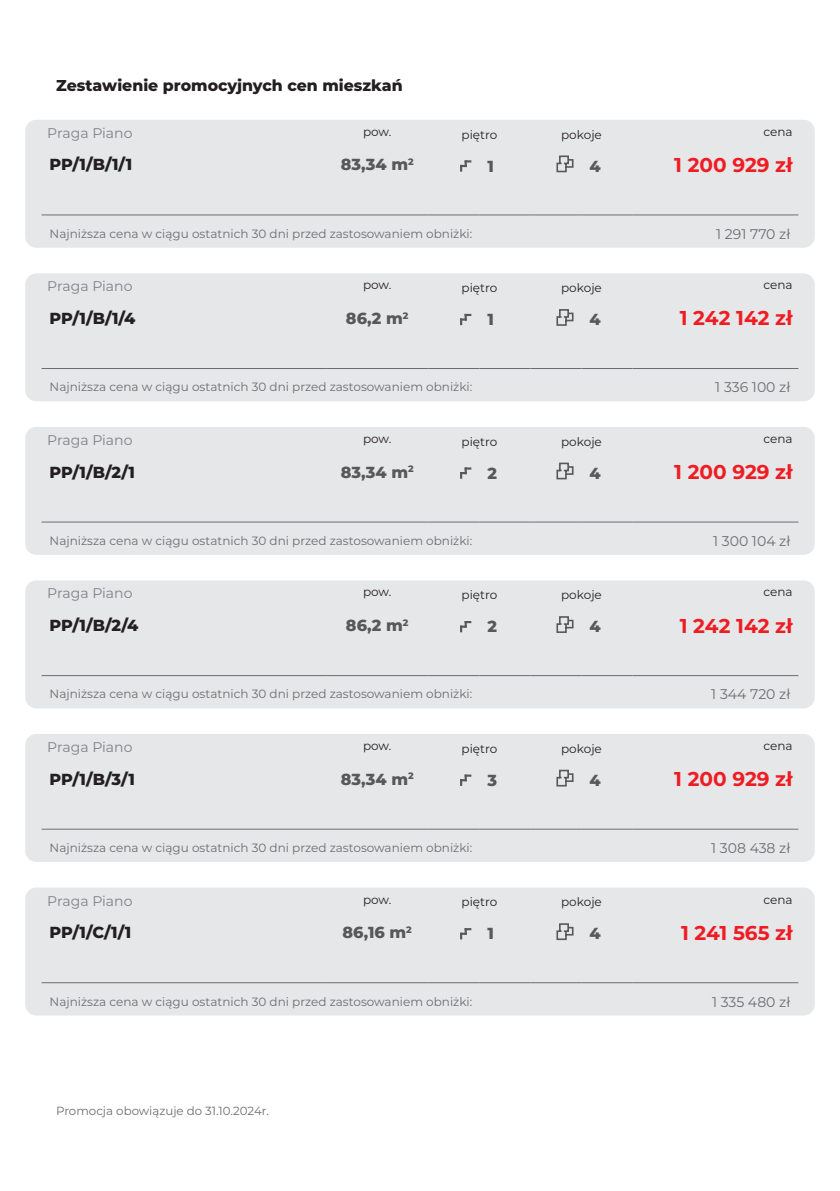
<style>
.page{position:relative;width:840px;height:1191px;background:#fff}
.page>*{position:absolute;margin:0;border:0;box-sizing:border-box;transform-origin:0 0}
.t1{font:700 20px "Montserrat";color:#ee1d23}
.t2{font:800 16px "Montserrat";letter-spacing:-.01em;color:#231f20}
.t3{font:800 16px "Montserrat";color:#57585a}
.t4{font:800 15.8px "Montserrat";color:#231f20}
.t5{font:14px "Montserrat";color:#808285}
.t6{font:14px "Montserrat";color:#6c6d70}
.t7{font:12px "Montserrat";color:#6c6d70}
.t8{font:12px "Montserrat";color:#231f20}
.t9{font:11.8px "Montserrat";color:#6c6d70}
</style>
<div class="page">
<div style="left:26px;top:121px;width:787px;height:126px;background:#e6e7e9"></div>
<hr style="left:42px;top:215px;width:284px;height:1px;background:#6c6d70">
<hr style="left:326px;top:215px;width:102px;height:1px;background:#6c6d70">
<hr style="left:428px;top:215px;width:51px;height:1px;background:#6c6d70">
<hr style="left:479px;top:215px;width:51px;height:1px;background:#6c6d70">
<hr style="left:530px;top:215px;width:51px;height:1px;background:#6c6d70">
<hr style="left:581px;top:215px;width:51px;height:1px;background:#6c6d70">
<hr style="left:632px;top:215px;width:165px;height:1px;background:#6c6d70">
<svg style="left:460px;top:160px;width:11px;height:12px"></svg>
<svg style="left:555px;top:155px;width:19px;height:18px"></svg>
<div style="left:13px;top:108px;width:813px;height:152px;border:12px solid #fff;border-radius:17px"></div>
<div style="left:26px;top:274px;width:787px;height:126px;background:#e6e7e9"></div>
<hr style="left:42px;top:368px;width:284px;height:1px;background:#6c6d70">
<hr style="left:326px;top:368px;width:102px;height:1px;background:#6c6d70">
<hr style="left:428px;top:368px;width:51px;height:1px;background:#6c6d70">
<hr style="left:479px;top:368px;width:51px;height:1px;background:#6c6d70">
<hr style="left:530px;top:368px;width:51px;height:1px;background:#6c6d70">
<hr style="left:581px;top:368px;width:51px;height:1px;background:#6c6d70">
<hr style="left:632px;top:368px;width:165px;height:1px;background:#6c6d70">
<svg style="left:460px;top:314px;width:11px;height:11px"></svg>
<svg style="left:555px;top:308px;width:19px;height:19px"></svg>
<div style="left:13px;top:261px;width:813px;height:152px;border:12px solid #fff;border-radius:17px"></div>
<div style="left:26px;top:428px;width:787px;height:126px;background:#e6e7e9"></div>
<hr style="left:42px;top:522px;width:284px;height:1px;background:#6c6d70">
<hr style="left:326px;top:522px;width:102px;height:1px;background:#6c6d70">
<hr style="left:428px;top:522px;width:51px;height:1px;background:#6c6d70">
<hr style="left:479px;top:522px;width:51px;height:1px;background:#6c6d70">
<hr style="left:530px;top:522px;width:51px;height:1px;background:#6c6d70">
<hr style="left:581px;top:522px;width:51px;height:1px;background:#6c6d70">
<hr style="left:632px;top:522px;width:165px;height:1px;background:#6c6d70">
<svg style="left:460px;top:467px;width:11px;height:12px"></svg>
<svg style="left:555px;top:462px;width:19px;height:18px"></svg>
<div style="left:13px;top:415px;width:813px;height:152px;border:12px solid #fff;border-radius:17px"></div>
<div style="left:26px;top:581px;width:787px;height:126px;background:#e6e7e9"></div>
<hr style="left:42px;top:675px;width:284px;height:1px;background:#6c6d70">
<hr style="left:326px;top:675px;width:102px;height:1px;background:#6c6d70">
<hr style="left:428px;top:675px;width:51px;height:1px;background:#6c6d70">
<hr style="left:479px;top:675px;width:51px;height:1px;background:#6c6d70">
<hr style="left:530px;top:675px;width:51px;height:1px;background:#6c6d70">
<hr style="left:581px;top:675px;width:51px;height:1px;background:#6c6d70">
<hr style="left:632px;top:675px;width:165px;height:1px;background:#6c6d70">
<svg style="left:460px;top:621px;width:11px;height:11px"></svg>
<svg style="left:555px;top:615px;width:19px;height:19px"></svg>
<div style="left:13px;top:568px;width:813px;height:152px;border:12px solid #fff;border-radius:17px"></div>
<div style="left:26px;top:735px;width:787px;height:126px;background:#e6e7e9"></div>
<hr style="left:42px;top:829px;width:284px;height:1px;background:#6c6d70">
<hr style="left:326px;top:829px;width:102px;height:1px;background:#6c6d70">
<hr style="left:428px;top:829px;width:51px;height:1px;background:#6c6d70">
<hr style="left:479px;top:829px;width:51px;height:1px;background:#6c6d70">
<hr style="left:530px;top:829px;width:51px;height:1px;background:#6c6d70">
<hr style="left:581px;top:829px;width:51px;height:1px;background:#6c6d70">
<hr style="left:632px;top:829px;width:165px;height:1px;background:#6c6d70">
<svg style="left:460px;top:774px;width:11px;height:12px"></svg>
<svg style="left:555px;top:769px;width:19px;height:18px"></svg>
<div style="left:13px;top:722px;width:813px;height:152px;border:12px solid #fff;border-radius:17px"></div>
<div style="left:26px;top:888px;width:787px;height:126px;background:#e6e7e9"></div>
<hr style="left:42px;top:982px;width:284px;height:1px;background:#6c6d70">
<hr style="left:326px;top:982px;width:102px;height:1px;background:#6c6d70">
<hr style="left:428px;top:982px;width:51px;height:1px;background:#6c6d70">
<hr style="left:479px;top:982px;width:51px;height:1px;background:#6c6d70">
<hr style="left:530px;top:982px;width:51px;height:1px;background:#6c6d70">
<hr style="left:581px;top:982px;width:51px;height:1px;background:#6c6d70">
<hr style="left:632px;top:982px;width:165px;height:1px;background:#6c6d70">
<svg style="left:460px;top:928px;width:11px;height:11px"></svg>
<svg style="left:555px;top:922px;width:19px;height:19px"></svg>
<div style="left:13px;top:875px;width:813px;height:152px;border:12px solid #fff;border-radius:17px"></div>
<p class="t4" style="left:56px;top:74px;width:348px">Zestawienie promocyjnych cen mieszkań</p>
<p class="t5" style="left:47px;top:123px;width:87px">Praga Piano</p>
<p class="t8" style="left:363px;top:123px;width:30px">pow.</p>
<p class="t8" style="left:461px;top:126px;width:37px">piętro</p>
<p class="t8" style="left:561px;top:126px;width:42px">pokoje</p>
<p class="t8" style="left:763px;top:123px;width:31px">cena</p>
<p class="t2" style="left:50px;top:153px;width:84px">PP/1/B/1/1</p>
<p class="t3" style="left:340px;top:153px;width:74px">83,34 m<sup>2</sup></p>
<p class="t3" style="left:487px;top:154px;width:8px">1</p>
<p class="t3" style="left:589px;top:154px;width:13px">4</p>
<p class="t1" style="left:673px;top:150px;width:120px">1 200 929 zł</p>
<p class="t7" style="left:50px;top:225px;width:424px">Najniższa cena w ciągu ostatnich 30 dni przed zastosowaniem obniżki:</p>
<p class="t6" style="left:715px;top:224px;width:76px">1 291 770 zł</p>
<p class="t5" style="left:47px;top:277px;width:87px">Praga Piano</p>
<p class="t8" style="left:363px;top:277px;width:30px">pow.</p>
<p class="t8" style="left:461px;top:279px;width:37px">piętro</p>
<p class="t8" style="left:561px;top:279px;width:42px">pokoje</p>
<p class="t8" style="left:763px;top:277px;width:31px">cena</p>
<p class="t2" style="left:50px;top:306px;width:87px">PP/1/B/1/4</p>
<p class="t3" style="left:346px;top:306px;width:64px">86,2 m<sup>2</sup></p>
<p class="t3" style="left:487px;top:308px;width:8px">1</p>
<p class="t3" style="left:589px;top:308px;width:13px">4</p>
<p class="t1" style="left:679px;top:304px;width:114px">1 242 142 zł</p>
<p class="t7" style="left:50px;top:379px;width:424px">Najniższa cena w ciągu ostatnich 30 dni przed zastosowaniem obniżki:</p>
<p class="t6" style="left:715px;top:378px;width:76px">1 336 100 zł</p>
<p class="t5" style="left:47px;top:430px;width:87px">Praga Piano</p>
<p class="t8" style="left:363px;top:430px;width:30px">pow.</p>
<p class="t8" style="left:461px;top:433px;width:37px">piętro</p>
<p class="t8" style="left:561px;top:433px;width:42px">pokoje</p>
<p class="t8" style="left:763px;top:430px;width:31px">cena</p>
<p class="t2" style="left:50px;top:460px;width:87px">PP/1/B/2/1</p>
<p class="t3" style="left:340px;top:460px;width:74px">83,34 m<sup>2</sup></p>
<p class="t3" style="left:487px;top:461px;width:11px">2</p>
<p class="t3" style="left:589px;top:461px;width:13px">4</p>
<p class="t1" style="left:673px;top:457px;width:120px">1 200 929 zł</p>
<p class="t7" style="left:50px;top:532px;width:424px">Najniższa cena w ciągu ostatnich 30 dni przed zastosowaniem obniżki:</p>
<p class="t6" style="left:712px;top:531px;width:79px">1 300 104 zł</p>
<p class="t5" style="left:47px;top:584px;width:87px">Praga Piano</p>
<p class="t8" style="left:363px;top:584px;width:30px">pow.</p>
<p class="t8" style="left:461px;top:586px;width:37px">piętro</p>
<p class="t8" style="left:561px;top:586px;width:42px">pokoje</p>
<p class="t8" style="left:763px;top:584px;width:31px">cena</p>
<p class="t2" style="left:50px;top:613px;width:90px">PP/1/B/2/4</p>
<p class="t3" style="left:346px;top:613px;width:64px">86,2 m<sup>2</sup></p>
<p class="t3" style="left:487px;top:615px;width:11px">2</p>
<p class="t3" style="left:589px;top:615px;width:13px">4</p>
<p class="t1" style="left:679px;top:611px;width:114px">1 242 142 zł</p>
<p class="t7" style="left:50px;top:686px;width:424px">Najniższa cena w ciągu ostatnich 30 dni przed zastosowaniem obniżki:</p>
<p class="t6" style="left:711px;top:685px;width:80px">1 344 720 zł</p>
<p class="t5" style="left:47px;top:737px;width:87px">Praga Piano</p>
<p class="t8" style="left:363px;top:737px;width:30px">pow.</p>
<p class="t8" style="left:461px;top:740px;width:37px">piętro</p>
<p class="t8" style="left:561px;top:740px;width:42px">pokoje</p>
<p class="t8" style="left:763px;top:737px;width:31px">cena</p>
<p class="t2" style="left:50px;top:767px;width:87px">PP/1/B/3/1</p>
<p class="t3" style="left:340px;top:767px;width:74px">83,34 m<sup>2</sup></p>
<p class="t3" style="left:487px;top:768px;width:11px">3</p>
<p class="t3" style="left:589px;top:768px;width:13px">4</p>
<p class="t1" style="left:673px;top:764px;width:120px">1 200 929 zł</p>
<p class="t7" style="left:50px;top:839px;width:424px">Najniższa cena w ciągu ostatnich 30 dni przed zastosowaniem obniżki:</p>
<p class="t6" style="left:710px;top:838px;width:81px">1 308 438 zł</p>
<p class="t5" style="left:47px;top:891px;width:87px">Praga Piano</p>
<p class="t8" style="left:363px;top:891px;width:30px">pow.</p>
<p class="t8" style="left:461px;top:893px;width:37px">piętro</p>
<p class="t8" style="left:561px;top:893px;width:42px">pokoje</p>
<p class="t8" style="left:763px;top:891px;width:31px">cena</p>
<p class="t2" style="left:50px;top:920px;width:83px">PP/1/C/1/1</p>
<p class="t3" style="left:342px;top:920px;width:71px">86,16 m<sup>2</sup></p>
<p class="t3" style="left:487px;top:922px;width:8px">1</p>
<p class="t3" style="left:589px;top:922px;width:13px">4</p>
<p class="t1" style="left:680px;top:918px;width:113px">1 241 565 zł</p>
<p class="t7" style="left:50px;top:993px;width:424px">Najniższa cena w ciągu ostatnich 30 dni przed zastosowaniem obniżki:</p>
<p class="t6" style="left:711px;top:992px;width:80px">1 335 480 zł</p>
<p class="t9" style="left:56px;top:1102px;width:214px">Promocja obowiązuje do 31.10.2024r.</p>
</div>
